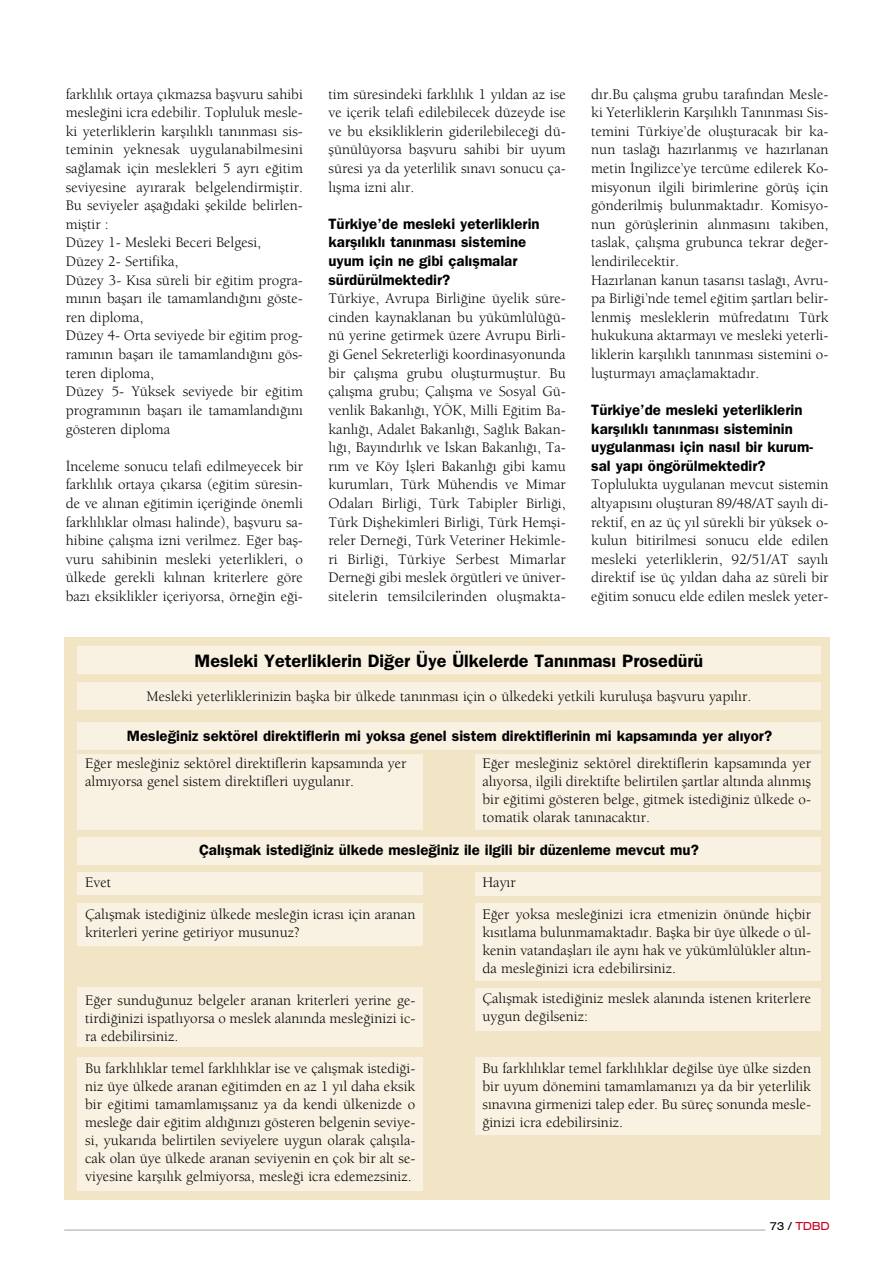
<style>
.page{position:relative;width:893px;height:1262px;background:#fff}
.page>*{position:absolute;margin:0;border:0;box-sizing:border-box;transform-origin:0 0}
.t1{font:18px "Franklin Gothic Demi";color:#000}
.t2{font:15px/18.6px "Berkeley";color:#000;text-align:justify}
.t3{font:15px/18.6px "Franklin Gothic Demi";color:#000}
.t4{font:12px "Sans Extended";letter-spacing:-.025em;color:#ca0020}
.s1{color:#000}
</style>
<div class="page">
<hr style="left:64px;top:1229px;width:701px;height:1px;background:#a5a5a5">
<div style="left:64px;top:636px;width:766px;height:563px;background:#f1e5c5"></div>
<div style="left:77px;top:646px;width:743px;height:28px;background:#f9f2e3"></div>
<div style="left:77px;top:682px;width:743px;height:28px;background:#f9f2e3"></div>
<div style="left:77px;top:722px;width:743px;height:27px;background:#f9f2e3"></div>
<div style="left:77px;top:837px;width:743px;height:27px;background:#f9f2e3"></div>
<div style="left:77px;top:754px;width:345px;height:76px;background:#f9f2e3"></div>
<div style="left:475px;top:754px;width:345px;height:76px;background:#f9f2e3"></div>
<div style="left:77px;top:872px;width:345px;height:22px;background:#f9f2e3"></div>
<div style="left:77px;top:903px;width:345px;height:43px;background:#f9f2e3"></div>
<div style="left:77px;top:987px;width:345px;height:60px;background:#f9f2e3"></div>
<div style="left:77px;top:1057px;width:345px;height:133px;background:#f9f2e3"></div>
<div style="left:475px;top:872px;width:345px;height:23px;background:#f9f2e3"></div>
<div style="left:476px;top:903px;width:344px;height:77px;background:#f9f2e3"></div>
<div style="left:476px;top:987px;width:344px;height:43px;background:#f9f2e3"></div>
<div style="left:476px;top:1057px;width:344px;height:78px;background:#f9f2e3"></div>
<p class="t2" style="left:66px;top:86px;width:239px;text-align:left">farkl›l›k ortaya ç›kmazsa baflvuru sahibi mesle¤ini icra edebilir. Topluluk mesle&shy;ki yeterliklerin karfl›l›kl› tan›nmas› sis&shy;teminin yeknesak uygulanabilmesini sa¤lamak için meslekleri 5 ayr› e¤itim seviyesine ay›rarak belgelendirmifltir.<br>Bu seviyeler afla¤›daki flekilde belirlen&shy;mifltir :<br>Düzey 1- Mesleki Beceri Belgesi,<br>Düzey 2- Sertifika,<br>Düzey 3- K›sa süreli bir e¤itim progra&shy;m›n›n baflar› ile tamamland›¤›n› göste&shy;ren diploma,<br>Düzey 4- Orta seviyede bir e¤itim prog&shy;ram›n›n baflar› ile tamamland›¤›n› gös&shy;teren diploma,<br>Düzey 5- Yüksek seviyede bir e¤itim program›n›n baflar› ile tamamland›¤›n› gösteren diploma</p>
<p class="t2" style="left:66px;top:458px;width:239px">‹nceleme sonucu telafi edilmeyecek bir farkl›l›k ortaya ç›karsa (e¤itim süresin&shy;de ve al›nan e¤itimin içeri¤inde önemli farkl›l›klar olmas› halinde), baflvuru sa&shy;hibine çal›flma izni verilmez. E¤er bafl&shy;vuru sahibinin mesleki yeterlikleri, o ülkede gerekli k›l›nan kriterlere göre baz› eksiklikler içeriyorsa, örne¤in e¤i-</p>
<p class="t2" style="left:328px;top:86px;width:239px">tim süresindeki farkl›l›k 1 y›ldan az ise ve içerik telafi edilebilecek düzeyde ise ve bu eksikliklerin giderilebilece¤i dü&shy;flünülüyorsa baflvuru sahibi bir uyum süresi ya da yeterlilik s›nav› sonucu ça&shy;l›flma izni al›r.</p>
<p class="t3" style="left:328px;top:215px;width:213px">Türkiye’de mesleki yeterliklerin karfl›l›kl› tan›nmas› sistemine uyum için ne gibi çal›flmalar sürdürülmektedir?</p>
<p class="t2" style="left:328px;top:290px;width:239px">Türkiye, Avrupa Birli¤ine üyelik süre&shy;cinden kaynaklanan bu yükümlülü¤ü&shy;nü yerine getirmek üzere Avrupu Birli-¤i Genel Sekreterli¤i koordinasyonunda bir çal›flma grubu oluflturmufltur. Bu çal›flma grubu; Çal›flma ve Sosyal Gü&shy;venlik Bakanl›¤›, YÖK, Milli E¤itim Ba&shy;kanl›¤›, Adalet Bakanl›¤›, Sa¤l›k Bakan&shy;l›¤›, Bay›nd›rl›k ve ‹skan Bakanl›¤›, Ta&shy;r›m ve Köy ‹flleri Bakanl›¤› gibi kamu kurumlar›, Türk Mühendis ve Mimar Odalar› Birli¤i, Türk Tabipler Birli¤i, Türk Diflhekimleri Birli¤i, Türk Hemfli&shy;reler Derne¤i, Türk Veteriner Hekimle&shy;ri Birli¤i, Türkiye Serbest Mimarlar Derne¤i gibi meslek örgütleri ve üniver&shy;sitelerin temsilcilerinden oluflmakta-</p>
<p class="t2" style="left:591px;top:86px;width:239px;text-align:left">d›r.Bu çal›flma grubu taraf›ndan Mesle&shy;ki Yeterliklerin Karfl›l›kl› Tan›nmas› Sis&shy;temini Türkiye’de oluflturacak bir ka&shy;nun tasla¤› haz›rlanm›fl ve haz›rlanan metin ‹ngilizce’ye tercüme edilerek Ko&shy;misyonun ilgili birimlerine görüfl için gönderilmifl bulunmaktad›r. Komisyo&shy;nun görüfllerinin al›nmas›n› takiben, taslak, çal›flma grubunca tekrar de¤er&shy;lendirilecektir.<br>Haz›rlanan kanun tasar›s› tasla¤›, Avru&shy;pa Birli¤i’nde temel e¤itim flartlar› belir&shy;lenmifl mesleklerin müfredat›n› Türk hukukuna aktarmay› ve mesleki yeterli&shy;liklerin karfl›l›kl› tan›nmas› sistemini o&shy;luflturmay› amaçlamaktad›r.</p>
<p class="t3" style="left:591px;top:401px;width:223px">Türkiye’de mesleki yeterliklerin karfl›l›kl› tan›nmas› sisteminin uygulanmas› için nas›l bir kurum&shy;sal yap› öngörülmektedir?</p>
<p class="t2" style="left:591px;top:476px;width:239px">Toplulukta uygulanan mevcut sistemin altyap›s›n› oluflturan 89/48/AT say›l› di&shy;rektif, en az üç y›l sürekli bir yüksek o&shy;kulun bitirilmesi sonucu elde edilen mesleki yeterliklerin, 92/51/AT say›l› direktif ise üç y›ldan daha az süreli bir e¤itim sonucu elde edilen meslek yeter-</p>
<p class="t1" style="left:194px;top:654px;width:510px">Mesleki Yeterliklerin Di¤er Üye Ülkelerde Tan›nmas› Prosedürü</p>
<p class="t2" style="left:147px;top:688px;width:606px">Mesleki yeterliklerinizin baflka bir ülkede tan›nmas› için o ülkedeki yetkili kurulufla baflvuru yap›l›r.</p>
<p class="t3" style="left:127px;top:728px;width:646px">Mesle¤iniz sektörel direktiflerin mi yoksa genel sistem direktiflerinin mi kapsam›nda yer al›yor?</p>
<p class="t2" style="left:85px;top:755px;width:323px;line-height:18px">E¤er mesle¤iniz sektörel direktiflerin kapsam›nda yer alm›yorsa genel sistem direktifleri uygulan›r.</p>
<p class="t2" style="left:482px;top:755px;width:330px;line-height:18px">E¤er mesle¤iniz sektörel direktiflerin kapsam›nda yer al›yorsa, ilgili direktifte belirtilen flartlar alt›nda al›nm›fl bir e¤itimi gösteren belge, gitmek istedi¤iniz ülkede o&shy;tomatik olarak tan›nacakt›r.</p>
<p class="t3" style="left:199px;top:841px;width:501px">Çal›flmak istedi¤iniz ülkede mesle¤iniz ile ilgili bir düzenleme mevcut mu?</p>
<p class="t2" style="left:85px;top:867px;width:332px;line-height:32px">Evet<br>Çal›flmak istedi¤iniz ülkede mesle¤in icras› için aranan</p>
<p class="t2" style="left:85px;top:924px;width:216px">kriterleri yerine getiriyor musunuz?</p>
<p class="t2" style="left:85px;top:992px;width:332px;line-height:18px">E¤er sundu¤unuz belgeler aranan kriterleri yerine ge&shy;tirdi¤inizi ispatl›yorsa o meslek alan›nda mesle¤inizi ic&shy;ra edebilirsiniz.</p>
<p class="t2" style="left:85px;top:1060px;width:332px;line-height:18px">Bu farkl›l›klar temel farkl›l›klar ise ve çal›flmak istedi¤i&shy;niz üye ülkede aranan e¤itimden en az 1 y›l daha eksik bir e¤itimi tamamlam›flsan›z ya da kendi ülkenizde o mesle¤e dair e¤itim ald›¤›n›z› gösteren belgenin seviye&shy;si, yukar›da belirtilen seviyelere uygun olarak çal›fl›la&shy;cak olan üye ülkede aranan seviyenin en çok bir alt se&shy;viyesine karfl›l›k gelmiyorsa, mesle¤i icra edemezsiniz.</p>
<p class="t2" style="left:482px;top:874px;width:35px">Hay›r</p>
<p class="t2" style="left:482px;top:906px;width:330px;line-height:18px">E¤er yoksa mesle¤inizi icra etmenizin önünde hiçbir k›s›tlama bulunmamaktad›r. Baflka bir üye ülkede o ül&shy;kenin vatandafllar› ile ayn› hak ve yükümlülükler alt›n&shy;da mesle¤inizi icra edebilirsiniz.</p>
<p class="t2" style="left:482px;top:990px;width:330px;line-height:18px">Çal›flmak istedi¤iniz meslek alan›nda istenen kriterlere uygun de¤ilseniz:</p>
<p class="t2" style="left:482px;top:1060px;width:330px;line-height:18px">Bu farkl›l›klar temel farkl›l›klar de¤ilse üye ülke sizden bir uyum dönemini tamamlaman›z› ya da bir yeterlilik s›nav›na girmenizi talep eder. Bu süreç sonunda mesle-¤inizi icra edebilirsiniz.</p>
<p class="t4" style="left:769px;top:1222px;width:62px"><span class="s1">73 /</span> TDBD</p>
</div>
